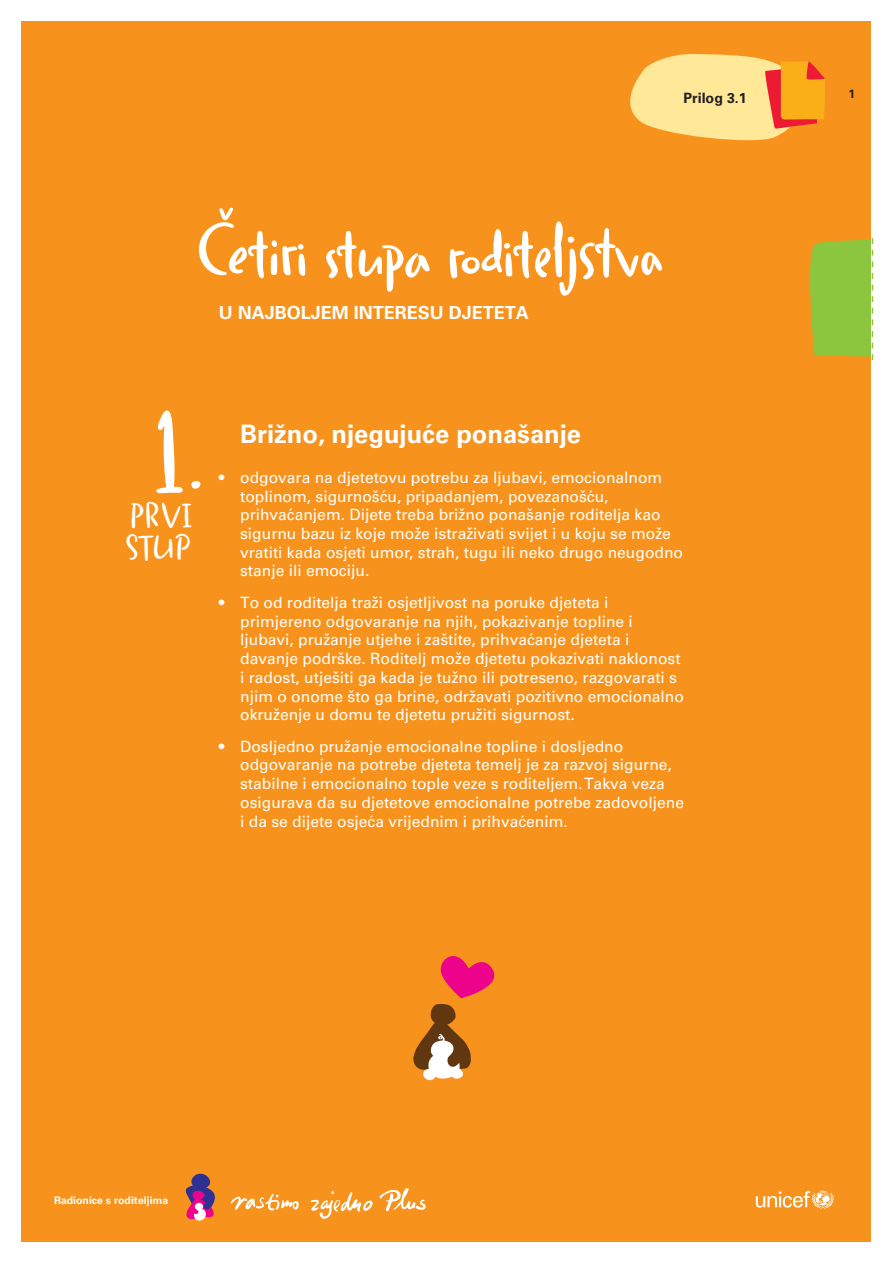
<style>
.page{position:relative;width:893px;height:1263px;background:#fff}
.page>*{position:absolute;margin:0;border:0;box-sizing:border-box;transform-origin:0 0}
.t1{font:600 117px "Duffy";color:#fff}
.PR-Naslov_20{font:600 75px "Duffy";letter-spacing:-.04em;color:#fff}
.t2{font:600 36px/31.5px "Duffy";color:#fff}
.PR-Naslov_17{font:700 25.5px "Univers LT Std 65";color:#fff}
.PR-tekst_10_4{font:700 18px "Univers LT Std 65";color:#fff}
.PR-bullets{font:15.6px/18.8px "Univers LT Std";color:#fff}
.PR-prilog_X_X_naslov{font:700 14.25px "Univers LT Std 65";color:#231f20}
.t3{font:700 12px "Univers LT Std 65";color:#231f20}
.t4{font:700 10.5px "Univers LT Std 65";color:#fff}
</style>
<div class="page">
<div style="left:21px;top:21px;width:851px;height:1221px;background:#f7931d"></div>
<svg style="left:756px;top:1191px;width:78px;height:18px"></svg>
<svg style="left:185px;top:1173px;width:30px;height:48px"></svg>
<svg style="left:231px;top:1191px;width:142px;height:28px"></svg>
<svg style="left:379px;top:1188px;width:47px;height:23px"></svg>
<svg style="left:630px;top:54px;width:195px;height:87px"></svg>
<svg style="left:413px;top:956px;width:82px;height:124px"></svg>
<svg style="left:810px;top:238px;width:64px;height:122px;background:#97c342"></svg>
<p class="PR-prilog_X_X_naslov" style="left:683px;top:90px;width:65px">Prilog 3.1</p>
<p class="t3" style="left:848px;top:87px;width:8px">1</p>
<p class="PR-Naslov_20" style="left:197px;top:205px;width:469px">Četiri stupa roditeljstva</p>
<p class="PR-tekst_10_4" style="left:219px;top:302px;width:312px">U NAJBOLJEM INTERESU DJETETA</p>
<p class="t1" style="left:153px;top:383px;width:57px">1.</p>
<p class="t2" style="left:125px;top:501px;width:67px">PRVI<br>STUP</p>
<p class="PR-Naslov_17" style="left:240px;top:419px;width:342px">Brižno, njegujuće ponašanje</p>
<p class="PR-bullets" style="left:240px;top:468px;width:444px;text-indent:-21px">• odgovara na djetetovu potrebu za ljubavi, emocionalnom toplinom, sigurnošću, pripadanjem, povezanošću, prihvaćanjem. Dijete treba brižno ponašanje roditelja kao sigurnu bazu iz koje može istraživati svijet i u koju se može vratiti kada osjeti umor, strah, tugu ili neko drugo neugodno stanje ili emociju.</p>
<p class="PR-bullets" style="left:240px;top:593px;width:445px;text-indent:-21px">• To od roditelja traži osjetljivost na poruke djeteta i primjereno odgovaranje na njih, pokazivanje topline i ljubavi, pružanje utjehe i zaštite, prihvaćanje djeteta i davanje podrške. Roditelj može djetetu pokazivati naklonost i radost, utješiti ga kada je tužno ili potreseno, razgovarati s njim o onome što ga brine, održavati pozitivno emocionalno okruženje u domu te djetetu pružiti sigurnost.</p>
<p class="PR-bullets" style="left:240px;top:737px;width:445px;text-indent:-21px">• Dosljedno pružanje emocionalne topline i dosljedno odgovaranje na potrebe djeteta temelj je za razvoj sigurne, stabilne i emocionalno tople veze s roditeljem. Takva veza osigurava da su djetetove emocionalne potrebe zadovoljene i da se dijete osjeća vrijednim i prihvaćenim.</p>
<p class="t4" style="left:54px;top:1194px;width:116px">Radionice s roditeljima</p>
</div>
